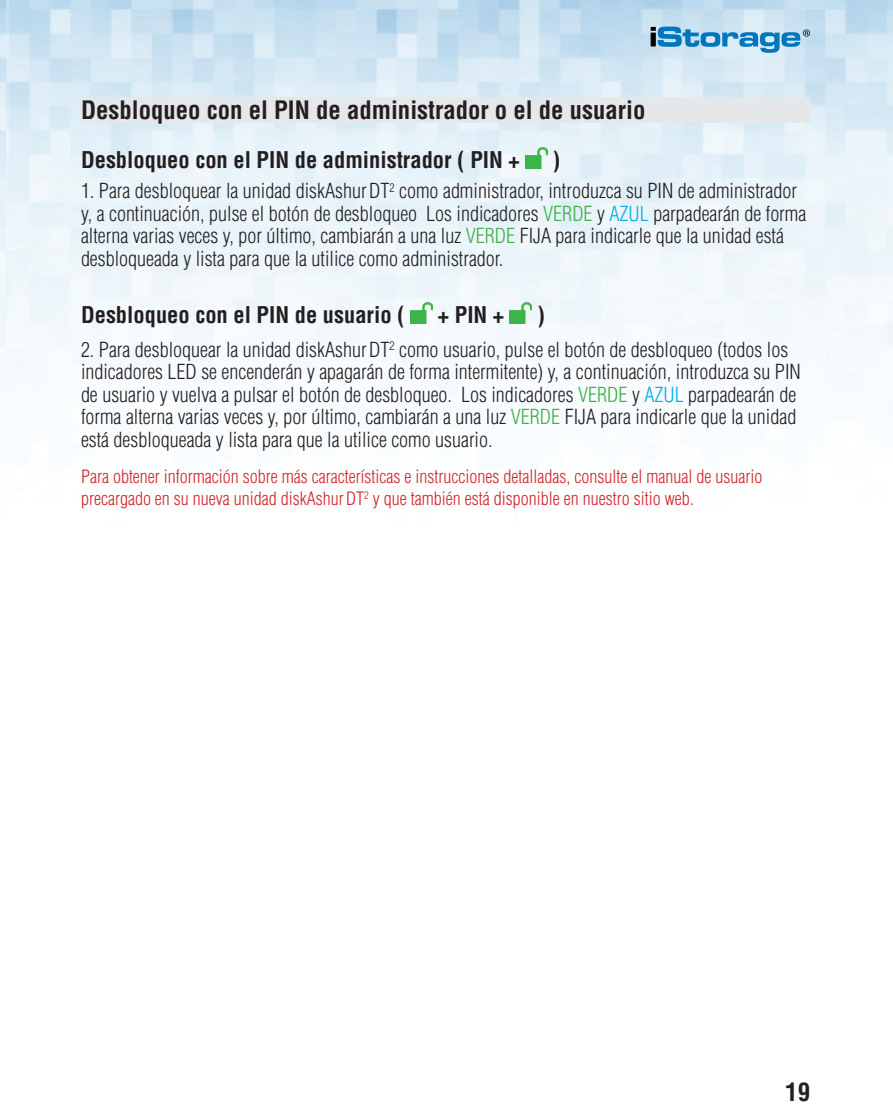
<style>
.page{position:relative;width:893px;height:1117px;background:#fff}
.page>*{position:absolute;margin:0;border:0;box-sizing:border-box;transform-origin:0 0}
.t1{font:700 condensed 24.75px "Helvetica LT Std";color:#231f20}
.t2{font:700 condensed 22.5px "Helvetica LT Std";color:#231f20}
.t3{font:300 condensed 20.25px/22.5px "Helvetica LT Std";color:#231f20}
.t4{font:300 condensed 18px/22.5px "Helvetica LT Std";color:#d1232a}
.s1{color:#40ae49}
.s2{color:#00aeef}
</style>
<div class="page">
<img style="left:5px;top:0;width:888px;height:395px">
<svg style="left:651px;top:27px;width:159px;height:26px;background:#7eb6d8"></svg>
<div style="left:81px;top:97px;width:729px;height:25px;background:#e6e7e9"></div>
<img style="left:525px;top:147px;width:22px;height:21px">
<img style="left:410px;top:302px;width:22px;height:21px">
<img style="left:510px;top:302px;width:22px;height:21px">
<p class="t1" style="left:81px;top:94px;width:566px">Desbloqueo con el PIN de administrador o el de usuario</p>
<p class="t2" style="left:81px;top:146px;width:440px">Desbloqueo con el PIN de administrador ( PIN +</p>
<p class="t2" style="left:553px;top:146px;width:9px">)</p>
<p class="t3" style="left:81px;top:179px;width:727px">1. Para desbloquear la unidad diskAshurDT<sup>2</sup> como administrador, introduzca su PIN de administrador y, a continuación, pulse el botón de desbloqueo Los indicadores <span class="s1">VERDE</span> y <span class="s2">AZUL</span> parpadearán de forma alterna varias veces y, por último, cambiarán a una luz <span class="s1">VERDE</span> FIJA para indicarle que la unidad está desbloqueada y lista para que la utilice como administrador.</p>
<p class="t2" style="left:81px;top:301px;width:325px">Desbloqueo con el PIN de usuario (</p>
<p class="t2" style="left:438px;top:301px;width:68px">+ PIN +</p>
<p class="t2" style="left:537px;top:301px;width:9px">)</p>
<p class="t3" style="left:81px;top:338px;width:721px">2. Para desbloquear la unidad diskAshurDT<sup>2</sup> como usuario, pulse el botón de desbloqueo (todos los indicadores LED se encenderán y apagarán de forma intermitente) y, a continuación, introduzca su PIN de usuario y vuelva a pulsar el botón de desbloqueo. Los indicadores <span class="s1">VERDE</span> y <span class="s2">AZUL</span> parpadearán de forma alterna varias veces y, por último, cambiarán a una luz <span class="s1">VERDE</span> FIJA para indicarle que la unidad está desbloqueada y lista para que la utilice como usuario.</p>
<p class="t4" style="left:81px;top:465px;width:683px">Para obtener información sobre más características e instrucciones detalladas, consulte el manual de usuario precargado en su nueva unidad diskAshurDT<sup>2</sup> y que también está disponible en nuestro sitio web.</p>
<p class="t1" style="left:785px;top:1076px;width:26px">19</p>
</div>
